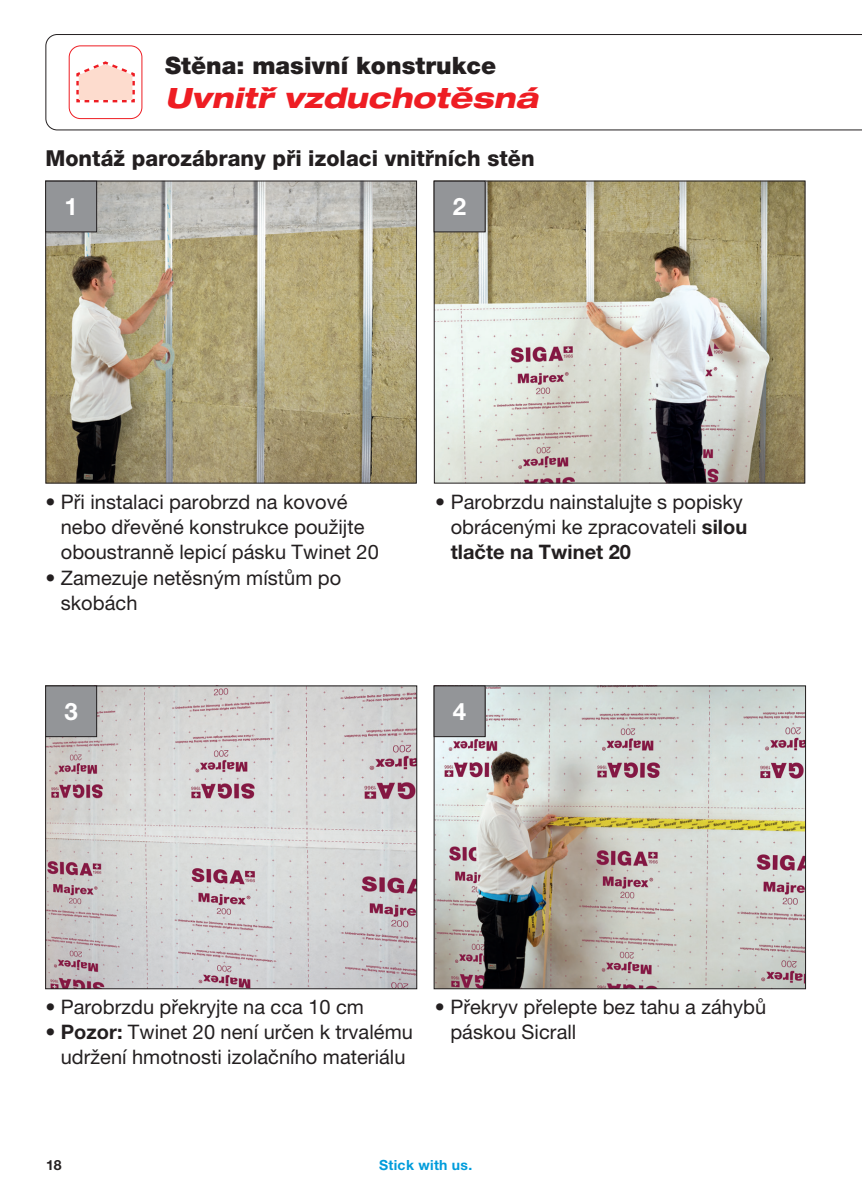
<style>
.page{position:relative;width:862px;height:1191px;background:#fff}
.page>*{position:absolute;margin:0;border:0;box-sizing:border-box;transform-origin:0 0}
.t1{font:italic 800 expanded 28px "Helvetica Neue LT Pro";letter-spacing:.005em;color:#ee1d23}
.t2{font:900 24px "Helvetica Neue LT Pro";letter-spacing:.005em;color:#231f20}
.t3{font:700 24px "Helvetica Neue LT Pro";color:#fff}
.t4{font:800 22px "Helvetica Neue LT Pro";letter-spacing:.005em;color:#231f20}
.t5{font:20px/25.2px "Helvetica Neue LT Pro";letter-spacing:.005em;color:#231f20}
.t6{font:700 14px "Helvetica Neue LT Pro";letter-spacing:.025em;color:#009cdb}
.t7{font:700 14px "Helvetica Neue LT Pro";color:#231f20}
.s1{font-weight:700}
</style>
<div class="page">
<svg style="left:45px;top:34px;width:817px;height:96px"></svg>
<svg style="left:75px;top:60px;width:61px;height:44px"></svg>
<div style="left:69px;top:45px;width:73px;height:74px;border:1px solid #ee1d23;border-radius:11px"></div>
<svg style="left:433px;top:180px;width:372px;height:303px;background:#bab5a0"></svg>
<img style="left:47px;top:687px;width:368px;height:300px">
<div style="left:45px;top:685px;width:372px;height:304px;border:1px solid #231f20"></div>
<img style="left:436px;top:687px;width:368px;height:300px">
<div style="left:434px;top:685px;width:372px;height:304px;border:1px solid #231f20"></div>
<svg style="left:45px;top:180px;width:372px;height:303px;background:#aba283"></svg>
<div style="left:46px;top:181px;width:51px;height:51px;background:#939598"></div>
<div style="left:45px;top:181px;width:52px;height:51px;border:1px solid #231f20"></div>
<div style="left:46px;top:686px;width:51px;height:50px;background:#939598"></div>
<div style="left:45px;top:685px;width:52px;height:52px;border:1px solid #231f20"></div>
<div style="left:434px;top:686px;width:51px;height:50px;background:#939598"></div>
<div style="left:434px;top:685px;width:51px;height:52px;border:1px solid #231f20"></div>
<div style="left:434px;top:181px;width:51px;height:51px;background:#939598"></div>
<div style="left:434px;top:181px;width:51px;height:51px;border:1px solid #231f20"></div>
<p class="t2" style="left:165px;top:51px;width:333px">Stěna: masivní konstrukce</p>
<h1 class="t1" style="left:165px;top:80px;width:375px">Uvnitř vzduchotěsná</h1>
<p class="t4" style="left:45px;top:145px;width:491px">Montáž parozábrany při izolaci vnitřních stěn</p>
<p class="t3" style="left:64px;top:192px;width:15px">1</p>
<p class="t3" style="left:453px;top:192px;width:15px">2</p>
<p class="t5" style="left:61px;top:489px;width:319px;text-indent:-15px">• Při instalaci parobrzd na kovové nebo dřevěné konstrukce použijte oboustranně lepicí pásku Twinet 20</p>
<p class="t5" style="left:61px;top:564px;width:282px;text-indent:-15px">• Zamezuje netěsným místům po skobách</p>
<p class="t5" style="left:451px;top:489px;width:298px;text-indent:-15px">• Parobrzdu nainstalujte s popisky obrácenými ke zpracovateli <span class="s1">silou tlačte na Twinet 20</span></p>
<p class="t3" style="left:64px;top:696px;width:15px">3</p>
<p class="t3" style="left:453px;top:696px;width:15px">4</p>
<p class="t5" style="left:45px;top:993px;width:320px">• Parobrzdu překryjte na cca 10 cm</p>
<p class="t5" style="left:45px;top:1019px;width:369px;text-align:center">• <span class="s1">Pozor:</span> Twinet 20 není určen k trvalému udržení hmotnosti izolačního materiálu</p>
<p class="t5" style="left:450px;top:993px;width:317px;text-indent:-15px">• Překryv přelepte bez tahu a záhybů páskou Sicrall</p>
<p class="t7" style="left:46px;top:1156px;width:17px">18</p>
<p class="t6" style="left:379px;top:1156px;width:95px">Stick with us.</p>
</div>
